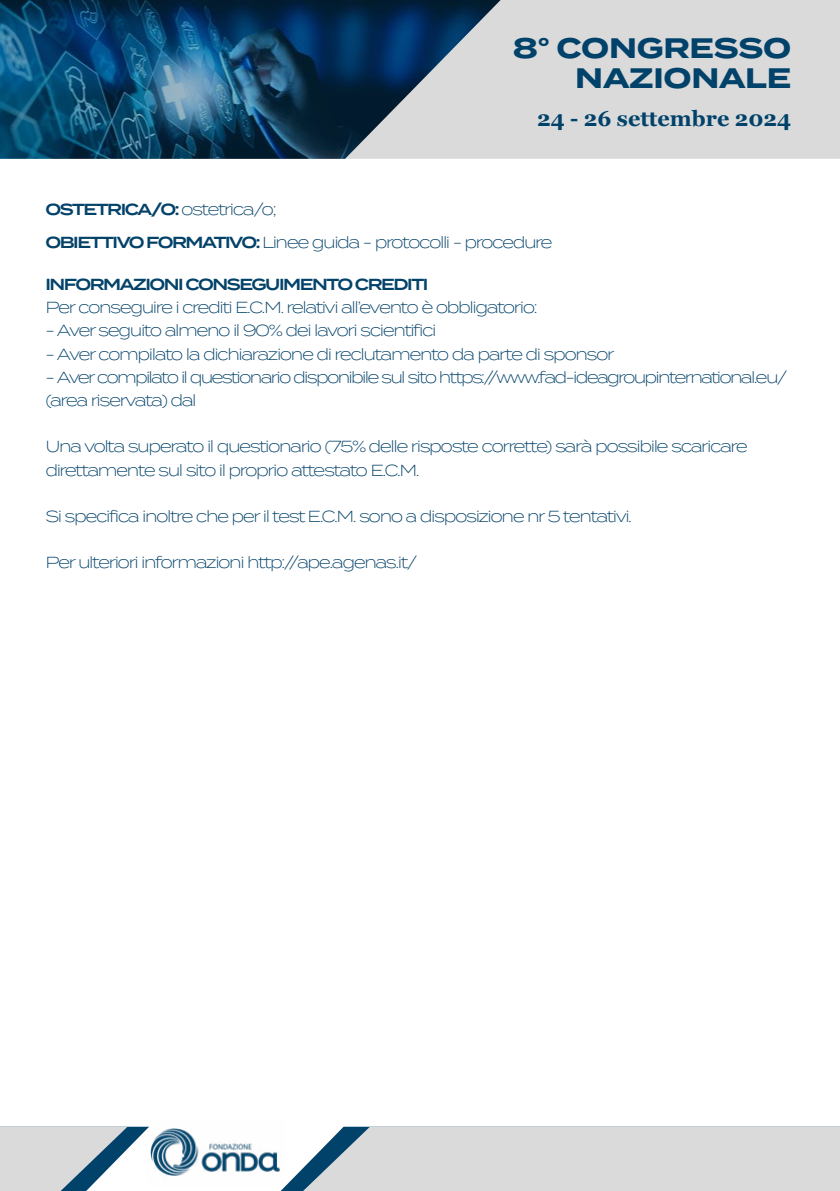
<style>
.page{position:relative;width:840px;height:1191px;background:#fff}
.page>*{position:absolute;margin:0;border:0;box-sizing:border-box;transform-origin:0 0}
.t1{font:700 28.2px/30.4px "Termina";letter-spacing:-.01em;color:#01426a;text-align:right}
.t2{font:700 21.6px "Georgia";color:#01426a}
.t3{font:300 16px/33.2px "Termina";letter-spacing:-.09em;color:#034269}
.t4{font:300 16px/23.2px "Termina";letter-spacing:-.11em;color:#034269}
.t5{font:600 16px "Termina";letter-spacing:-.09em;color:#034269}
.s1{font-weight:600}
</style>
<div class="page">
<div style="left:511px;top:0;width:328px;height:159px;background:#dadada"></div>
<svg style="left:0;top:1126px;width:146px;height:65px"></svg>
<svg style="left:280px;top:1126px;width:559px;height:65px"></svg>
<img style="left:146px;top:1126px;width:138px;height:60px">
<svg style="left:0;top:0;width:511px;height:159px"></svg>
<h1 class="t1" style="left:512px;top:33px;width:280px">8° CONGRESSO<br>NAZIONALE</h1>
<h2 class="t2" style="left:537px;top:102px;width:255px">24 - 26 settembre 2024</h2>
<p class="t3" style="left:45px;top:192px;width:508px"><span class="s1">OSTETRICA/O:</span> ostetrica/o;<br><span class="s1">OBIETTIVO FORMATIVO:</span> Linee guida - protocolli - procedure</p>
<p class="t5" style="left:45px;top:272px;width:384px">INFORMAZIONI CONSEGUIMENTO CREDITI</p>
<p class="t3" style="left:45px;top:290px;width:493px">Per conseguire i crediti E.C.M. relativi all’evento è obbligatorio:</p>
<p class="t3" style="left:45px;top:313px;width:392px">- Aver seguito almeno il 90% dei lavori scientifici</p>
<p class="t3" style="left:45px;top:336px;width:570px">- Aver compilato la dichiarazione di reclutamento da parte di sponsor</p>
<p class="t4" style="left:45px;top:365px;width:743px">- Aver compilato il questionario disponibile sul sito https://www.fad-ideagroupinternational.eu/ (area riservata) dal</p>
<p class="t3" style="left:45px;top:434px;width:703px;line-height:23.2px">Una volta superato il questionario (75% delle risposte corrette) sarà possibile scaricare direttamente sul sito il proprio attestato E.C.M.</p>
<p class="t3" style="left:45px;top:499px;width:588px">Si specifica inoltre che per il test E.C.M. sono a disposizione nr 5 tentativi.</p>
<p class="t3" style="left:45px;top:545px;width:373px">Per ulteriori informazioni http://ape.agenas.it/</p>
</div>
